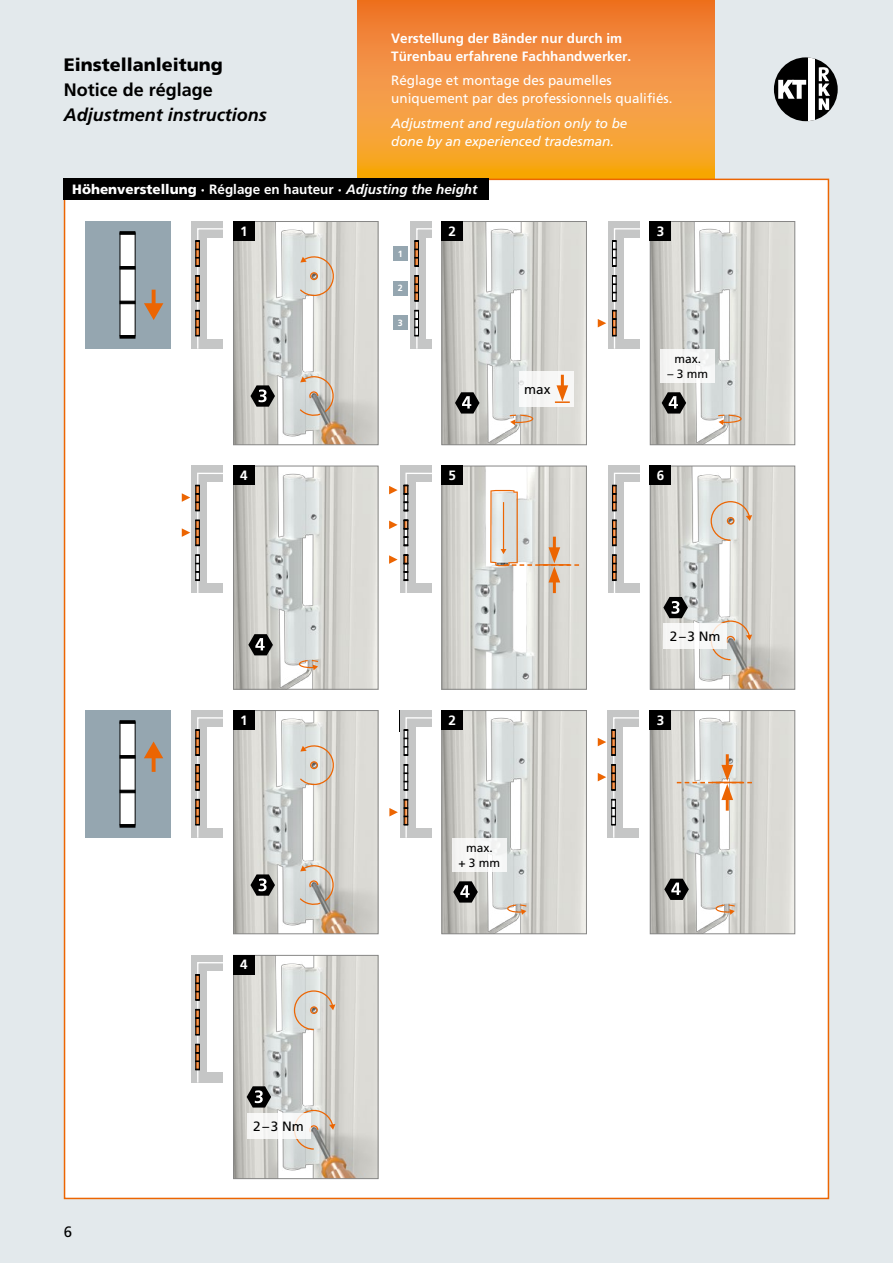
<style>
.page{position:relative;width:893px;height:1263px;background:#e3e9ec}
.page>*{position:absolute;margin:0;border:0;box-sizing:border-box;transform-origin:0 0}
.t1{font:italic 700 18px "Frutiger LT Pro";color:#000}
.t2{font:900 18px "Frutiger LT Pro";color:#000}
.t3{font:700 18px "Frutiger LT Pro";color:#000}
.t4{font:15px "Frutiger LT Pro";color:#000}
.t5{font:700 13.5px/18px "Frutiger LT Pro";color:#fff}
.t6{font:13.5px/18px "Frutiger LT Pro";color:#fff}
.t7{font:italic 13.5px/18px "Frutiger LT Pro";letter-spacing:-.005em;color:#fff}
.t8{font:900 13.5px "Frutiger LT Pro";color:#fff}
.t9{font:13.5px "Frutiger LT Pro";color:#000}
.t10{font:12px/15px "Frutiger LT Pro";color:#000;text-align:center}
.t11{font:700 9px "Frutiger LT Pro";color:#fff}
.s1{font-weight:700}
.s2{font-weight:700;font-style:italic}
</style>
<div class="page">
<svg style="left:357px;top:0;width:357px;height:179px;background:#f39436"></svg>
<div style="left:64px;top:179px;width:765px;height:1020px;background:#fff;border:2px solid #ec6502"></div>
<svg style="left:85px;top:221px;width:85px;height:128px;background:#9da9af"></svg>
<svg style="left:85px;top:710px;width:85px;height:128px;background:#9da9af"></svg>
<img style="left:235px;top:223px;width:141px;height:220px">
<svg style="left:298px;top:375px;width:39px;height:42px;background:#c8bfb5"></svg>
<svg style="left:299px;top:255px;width:38px;height:44px;background:#d7cfc5"></svg>
<div style="left:310px;top:272px;width:8px;height:8px;border:1px solid #ec6502;border-radius:50%"></div>
<div style="left:233px;top:221px;width:145px;height:224px;border:1px solid #878786"></div>
<img style="left:235px;top:712px;width:141px;height:220px">
<svg style="left:298px;top:864px;width:39px;height:41px;background:#c8bfb5"></svg>
<svg style="left:299px;top:744px;width:38px;height:44px;background:#d7cfc5"></svg>
<div style="left:310px;top:761px;width:8px;height:8px;border:1px solid #ec6502;border-radius:50%"></div>
<div style="left:233px;top:710px;width:145px;height:224px;border:1px solid #878786"></div>
<img style="left:235px;top:468px;width:141px;height:220px">
<svg style="left:298px;top:659px;width:21px;height:11px"></svg>
<div style="left:233px;top:466px;width:145px;height:224px;border:1px solid #878786"></div>
<img style="left:443px;top:223px;width:142px;height:220px">
<svg style="left:508px;top:414px;width:26px;height:11px"></svg>
<div style="left:441px;top:221px;width:146px;height:224px;border:1px solid #878786"></div>
<div style="left:774px;top:57px;width:64px;height:64px;background:#000;border-radius:50%"></div>
<div style="left:808px;top:57px;width:7px;height:64px;background:#fff"></div>
<svg style="left:778px;top:80px;width:28px;height:19px"></svg>
<svg style="left:819px;top:67px;width:11px;height:43px"></svg>
<div style="left:64px;top:179px;width:425px;height:21px;background:#000"></div>
<div style="left:191px;top:221px;width:32px;height:127px;background:#c5c6c6"></div>
<svg style="left:196px;top:228px;width:27px;height:121px"></svg>
<div style="left:191px;top:710px;width:32px;height:127px;background:#c5c6c6"></div>
<svg style="left:196px;top:717px;width:27px;height:121px"></svg>
<div style="left:410px;top:221px;width:22px;height:127px;background:#c5c6c6"></div>
<svg style="left:415px;top:228px;width:17px;height:121px"></svg>
<svg style="left:191px;top:466px;width:32px;height:127px"></svg>
<svg style="left:196px;top:473px;width:27px;height:120px"></svg>
<div style="left:607px;top:710px;width:32px;height:127px;background:#c5c6c6"></div>
<svg style="left:612px;top:717px;width:27px;height:121px"></svg>
<svg style="left:250px;top:385px;width:25px;height:22px"></svg>
<svg style="left:250px;top:874px;width:25px;height:22px"></svg>
<svg style="left:248px;top:634px;width:25px;height:21px"></svg>
<svg style="left:455px;top:392px;width:25px;height:22px"></svg>
<svg style="left:182px;top:493px;width:8px;height:9px"></svg>
<svg style="left:389px;top:486px;width:9px;height:8px"></svg>
<svg style="left:389px;top:521px;width:9px;height:8px"></svg>
<svg style="left:598px;top:738px;width:8px;height:8px"></svg>
<svg style="left:182px;top:528px;width:8px;height:9px"></svg>
<svg style="left:389px;top:555px;width:9px;height:9px"></svg>
<svg style="left:598px;top:773px;width:8px;height:8px"></svg>
<div style="left:519px;top:371px;width:54px;height:36px;background:#f7f7f6"></div>
<hr style="left:561px;top:375px;width:3px;height:16px;background:#ec6502">
<svg style="left:555px;top:385px;width:15px;height:18px"></svg>
<div style="left:233px;top:221px;width:21px;height:20px;background:#000"></div>
<div style="left:233px;top:710px;width:21px;height:20px;background:#000"></div>
<div style="left:233px;top:466px;width:21px;height:19px;background:#000"></div>
<div style="left:441px;top:221px;width:22px;height:20px;background:#000"></div>
<img style="left:443px;top:468px;width:142px;height:220px">
<div style="left:441px;top:466px;width:146px;height:224px;border:1px solid #878786"></div>
<div style="left:400px;top:466px;width:32px;height:127px;background:linear-gradient(to right,#c8c9c9,#cbcccc)"></div>
<svg style="left:404px;top:473px;width:28px;height:120px"></svg>
<div style="left:441px;top:466px;width:22px;height:19px;background:#000"></div>
<img style="left:652px;top:468px;width:141px;height:220px">
<svg style="left:710px;top:620px;width:42px;height:41px"></svg>
<svg style="left:710px;top:500px;width:42px;height:41px;background:#d7d0c6"></svg>
<div style="left:727px;top:517px;width:7px;height:8px;border:1px solid #ec6502;border-radius:50%"></div>
<div style="left:650px;top:466px;width:145px;height:224px;border:1px solid #878786"></div>
<div style="left:608px;top:466px;width:32px;height:127px;background:#c5c6c6"></div>
<svg style="left:612px;top:473px;width:28px;height:120px"></svg>
<svg style="left:663px;top:597px;width:25px;height:21px"></svg>
<div style="left:663px;top:623px;width:64px;height:26px;background:#f7f7f7"></div>
<div style="left:650px;top:466px;width:21px;height:19px;background:#000"></div>
<img style="left:235px;top:957px;width:141px;height:220px">
<svg style="left:293px;top:1109px;width:42px;height:41px"></svg>
<svg style="left:293px;top:990px;width:42px;height:41px;background:#d7d0c7"></svg>
<div style="left:310px;top:1006px;width:8px;height:8px;border:1px solid #ec6502;border-radius:50%"></div>
<div style="left:233px;top:955px;width:145px;height:224px;border:1px solid #878786"></div>
<div style="left:191px;top:955px;width:32px;height:127px;background:#c5c6c6"></div>
<svg style="left:196px;top:962px;width:27px;height:120px"></svg>
<svg style="left:247px;top:1086px;width:24px;height:21px"></svg>
<div style="left:247px;top:1113px;width:63px;height:25px;background:#f6f7f7"></div>
<div style="left:233px;top:955px;width:21px;height:19px;background:#000"></div>
<img style="left:652px;top:223px;width:141px;height:220px">
<svg style="left:717px;top:414px;width:25px;height:11px"></svg>
<div style="left:650px;top:221px;width:145px;height:224px;border:1px solid #878786"></div>
<div style="left:608px;top:221px;width:32px;height:127px;background:#c5c6c6"></div>
<svg style="left:612px;top:228px;width:28px;height:121px"></svg>
<svg style="left:662px;top:392px;width:24px;height:22px"></svg>
<svg style="left:598px;top:319px;width:8px;height:8px"></svg>
<div style="left:660px;top:350px;width:55px;height:33px;background:#f6f6f5"></div>
<div style="left:650px;top:221px;width:21px;height:20px;background:#000"></div>
<img style="left:443px;top:712px;width:142px;height:220px">
<svg style="left:507px;top:904px;width:21px;height:11px"></svg>
<div style="left:441px;top:710px;width:146px;height:224px;border:1px solid #878786"></div>
<img style="left:652px;top:712px;width:141px;height:220px">
<svg style="left:715px;top:904px;width:21px;height:11px"></svg>
<div style="left:650px;top:710px;width:145px;height:224px;border:1px solid #878786"></div>
<div style="left:400px;top:710px;width:32px;height:127px;background:linear-gradient(to right,#c5c6c6,#c5c6c6)"></div>
<svg style="left:404px;top:717px;width:28px;height:121px"></svg>
<svg style="left:453px;top:881px;width:25px;height:21px"></svg>
<svg style="left:389px;top:808px;width:9px;height:8px"></svg>
<div style="left:452px;top:839px;width:55px;height:33px;background:#f6f6f5"></div>
<div style="left:441px;top:710px;width:22px;height:20px;background:#000"></div>
<div style="left:393px;top:247px;width:14px;height:14px;background:#95a6b0"></div>
<div style="left:393px;top:281px;width:14px;height:14px;background:#95a6b0"></div>
<div style="left:393px;top:316px;width:14px;height:14px;background:#95a6b0"></div>
<svg style="left:664px;top:879px;width:25px;height:21px"></svg>
<div style="left:650px;top:710px;width:21px;height:20px;background:#000"></div>
<hr style="left:726px;top:794px;width:3px;height:17px;background:#ec6502">
<hr style="left:726px;top:754px;width:3px;height:16px;background:#ec6502">
<svg style="left:677px;top:765px;width:75px;height:35px;background:#d7cabd"></svg>
<hr style="left:553px;top:577px;width:3px;height:16px;background:#ec6502">
<svg style="left:490px;top:490px;width:89px;height:92px;background:#dcd3c9"></svg>
<h1 class="t2" style="left:64px;top:54px;width:161px">Einstellanleitung</h1>
<h1 class="t3" style="left:64px;top:79px;width:151px">Notice de réglage</h1>
<h1 class="t1" style="left:64px;top:104px;width:204px">Adjustment instructions</h1>
<p class="t5" style="left:391px;top:29px;width:242px">Verstellung der Bänder nur durch im<br>Türenbau erfahrene Fachhandwerker.</p>
<p class="t6" style="left:391px;top:72px;width:283px">Réglage et montage des paumelles uniquement par des professionnels qualifiés.</p>
<p class="t7" style="left:391px;top:114px;width:238px">Adjustment and regulation only to be done by an experienced tradesman.</p>
<p class="t8" style="left:72px;top:181px;width:407px">Höhenverstellung · <span class="s1">Réglage en hauteur</span> · <span class="s2">Adjusting the height</span></p>
<p class="t5" style="left:240px;top:222px;width:9px">1</p>
<p class="t5" style="left:240px;top:466px;width:9px">4</p>
<p class="t11" style="left:398px;top:248px;width:7px">1</p>
<p class="t11" style="left:398px;top:283px;width:7px">2</p>
<p class="t11" style="left:398px;top:317px;width:7px">3</p>
<p class="t5" style="left:448px;top:222px;width:9px">2</p>
<p class="t5" style="left:448px;top:466px;width:9px">5</p>
<p class="t9" style="left:524px;top:381px;width:28px">max</p>
<p class="t4" style="left:64px;top:1223px;width:10px">6</p>
<p class="t5" style="left:240px;top:711px;width:9px">1</p>
<p class="t5" style="left:240px;top:956px;width:9px">4</p>
<p class="t9" style="left:253px;top:1118px;width:52px">2–3 Nm</p>
<p class="t5" style="left:448px;top:711px;width:9px">2</p>
<p class="t10" style="left:458px;top:841px;width:43px">max.<br>+ 3 mm</p>
<p class="t5" style="left:657px;top:222px;width:9px">3</p>
<p class="t10" style="left:674px;top:352px;width:28px">max.</p>
<p class="t10" style="left:667px;top:367px;width:42px">– 3 mm</p>
<p class="t5" style="left:657px;top:466px;width:9px">6</p>
<p class="t9" style="left:670px;top:629px;width:52px">2–3 Nm</p>
<p class="t5" style="left:657px;top:711px;width:9px">3</p>
</div>
